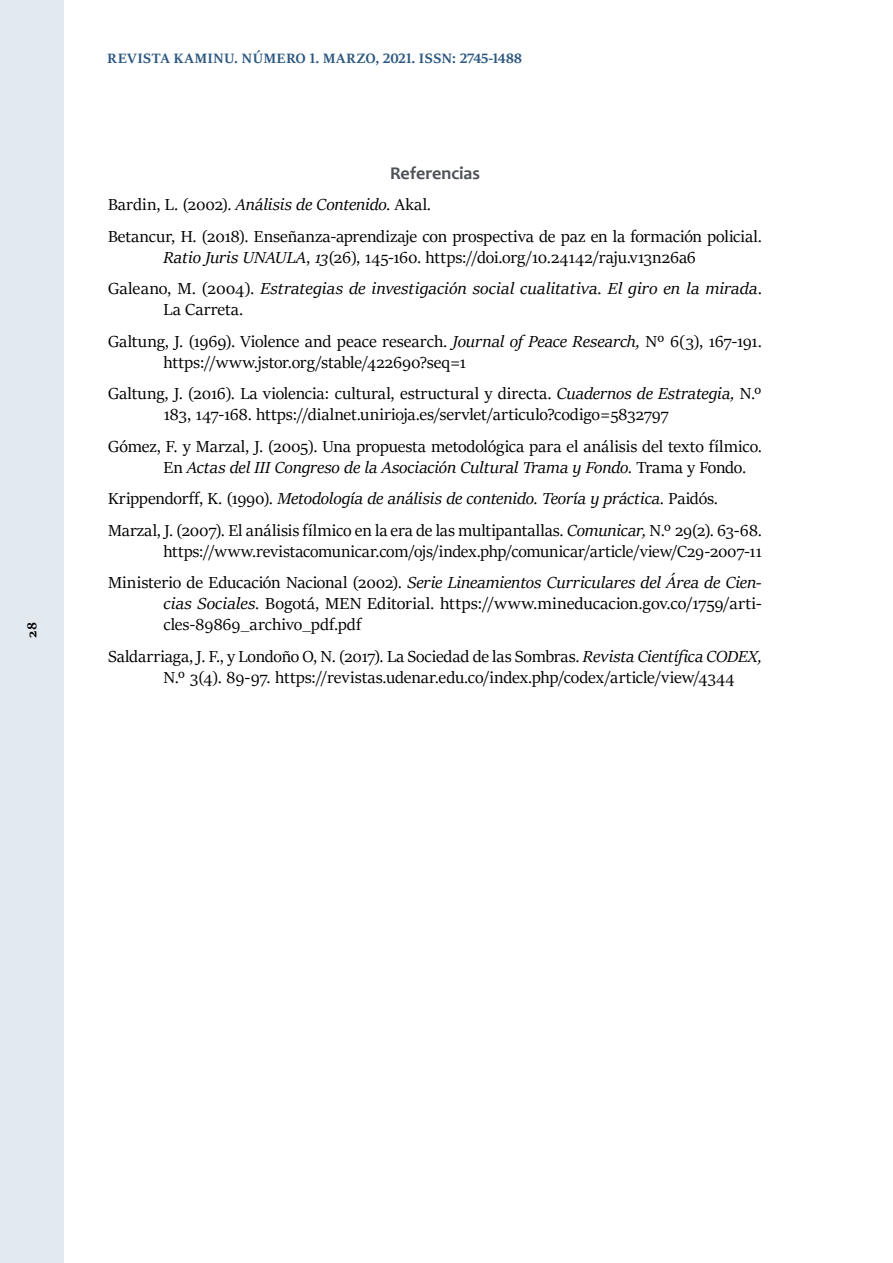
<style>
.page{position:relative;width:893px;height:1263px;background:#fff}
.page>*{position:absolute;margin:0;border:0;box-sizing:border-box;transform-origin:0 0}
.referencias{font:18px/21px "Sitka Display";letter-spacing:-.005em;color:#000}
.referencias-2{font:italic 18px/21px "Sitka Display";color:#000}
.Subtexto{font:700 18px "Candara";letter-spacing:-.005em;color:#4d5156}
.t1{font:700 15.3px "Sitka Banner";letter-spacing:.045em;color:#2b5780}
.t2{font:700 14.55px "Sitka Banner";color:#000}
.s1{font-style:italic}
.s2{font-style:normal}
</style>
<div class="page">
<div style="left:0;top:0;width:64px;height:1263px;background:#e2e9ef"></div>
<p class="t2" style="left:22px;top:638px;width:17px;rotate:-90deg">28</p>
<p class="t1" style="left:108px;top:47px;width:416px">REVISTA KAMINU. NÚMERO 1. MARZO, 2021. ISSN: 2745-1488</p>
<p class="Subtexto" style="left:390px;top:161px;width:91px">Referencias</p>
<p class="referencias" style="left:108px;top:193px;width:325px">Bardin, L. (2002). <span class="s1">Análisis de Contenido</span>. Akal.</p>
<p class="referencias" style="left:108px;top:225px;width:655px;text-align:center">Betancur, H. (2018). Enseñanza-aprendizaje con prospectiva de paz en la formación policial.<br><span class="s1">Ratio Juris UNAULA</span>, <span class="s1">13</span>(26), 145-160. https://doi.org/10.24142/raju.v13n26a6</p>
<p class="referencias-2" style="left:164px;top:277px;width:600px;text-indent:-56px"><span class="s2">Galeano, M. (2004).</span> Estrategias de investigación social cualitativa. El giro en la mirada<span class="s2">.<br>La Carreta.</span></p>
<p class="referencias" style="left:164px;top:330px;width:600px;text-indent:-56px">Galtung, J. (1969). Violence and peace research. <span class="s1">Journal of Peace Research,</span> Nº 6(3), 167-191. https://www.jstor.org/stable/422690?seq=1</p>
<p class="referencias" style="left:164px;top:382px;width:600px;text-indent:-56px">Galtung, J. (2016). La violencia: cultural, estructural y directa. <span class="s1">Cuadernos de Estrategia,</span> N.º<br>183, 147-168. https://dialnet.unirioja.es/servlet/articulo?codigo=5832797</p>
<p class="referencias" style="left:164px;top:435px;width:600px;text-indent:-56px">Gómez, F. y Marzal, J. (2005). Una propuesta metodológica para el análisis del texto fílmico.<br>En <span class="s1">Actas del III Congreso de la Asociación Cultural Trama y Fondo</span>. Trama y Fondo.</p>
<p class="referencias-2" style="left:108px;top:487px;width:612px"><span class="s2">Krippendorff, K. (1990).</span> Metodología de análisis de contenido. Teoría y práctica<span class="s2">. Paidós.</span></p>
<p class="referencias" style="left:108px;top:519px;width:655px;text-align:right">Marzal, J. (2007). El análisis fílmico en la era de las multipantallas. <span class="s1">Comunicar,</span> N.º 29(2). 63-68. https://www.revistacomunicar.com/ojs/index.php/comunicar/article/view/C29-2007-11</p>
<p class="referencias" style="left:164px;top:571px;width:600px;text-align:justify;text-indent:-56px">Ministerio de Educación Nacional (2002). <span class="s1">Serie Lineamientos Curriculares del Área de Cien&shy;cias Sociales.</span> Bogotá, MEN Editorial. https://www.mineducacion.gov.co/1759/arti&shy;cles-89869_archivo_pdf.pdf</p>
<p class="referencias" style="left:164px;top:645px;width:600px;text-indent:-56px">Saldarriaga, J. F., y Londoño O, N. (2017). La Sociedad de las Sombras. <span class="s1">Revista Científica CODEX,<br></span>N.º 3(4). 89-97. https://revistas.udenar.edu.co/index.php/codex/article/view/4344</p>
</div>
